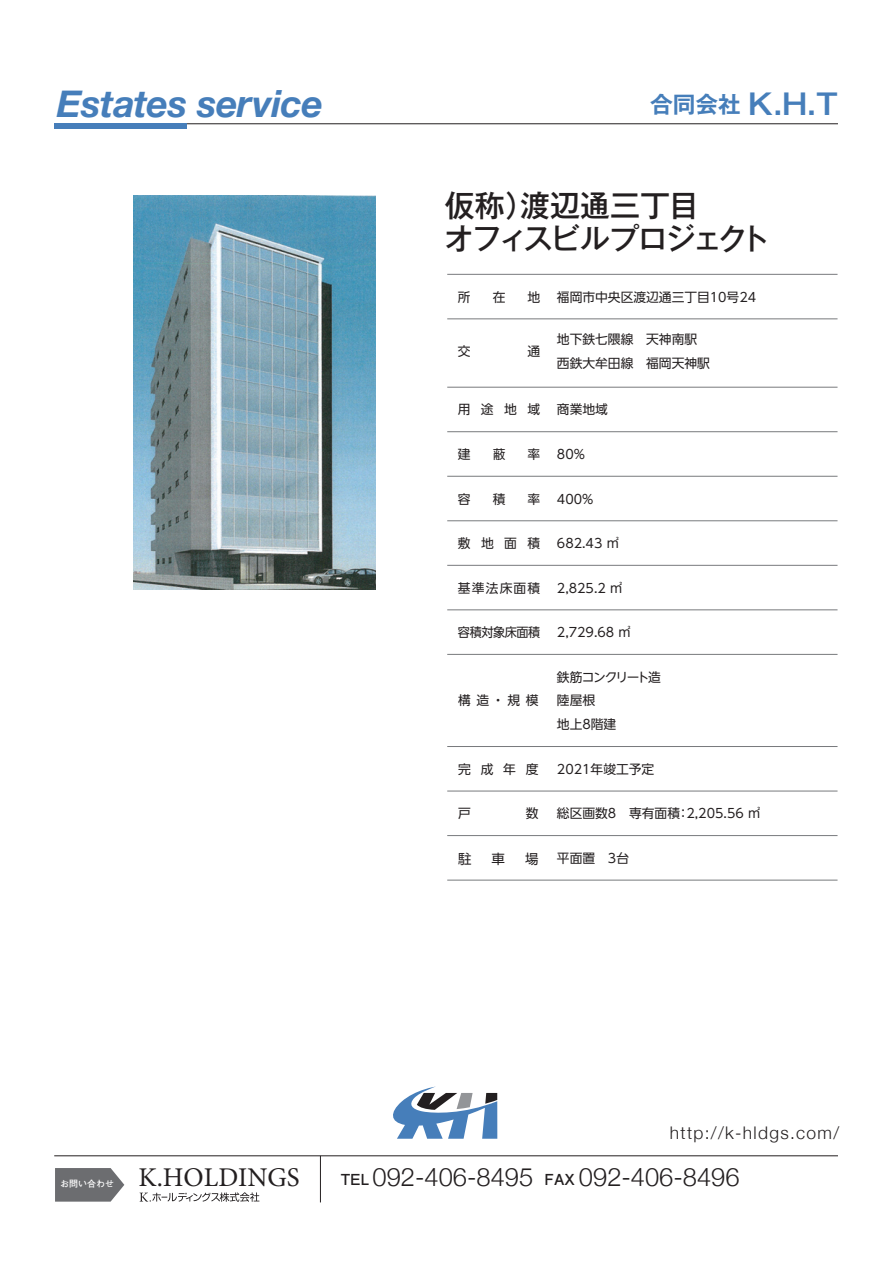
<style>
.page{position:relative;width:893px;height:1263px;background:#fff}
.page>*{position:absolute;margin:0;border:0;box-sizing:border-box;transform-origin:0 0}
.t1{font:italic 700 37.5px "Helvetica Neue";letter-spacing:-.01em;color:#467eba}
.t2{font:500 30px/33px "Gothic MB101 Pro";letter-spacing:-.05em;color:#231f20}
.t3{font:700 28.65px "Gothic MB101 Pro De";color:#467eba}
.t4{font:27px "Minion Pro";color:#231f20}
.t5{font:300 25.5px "Helvetica Neue";color:#231f20}
.t6{font:300 17.4px "Helvetica Neue";letter-spacing:.075em;color:#231f20}
.t7{font:13.5px "UD Shin Go NT Pro";color:#231f20}
.t8{font:12.75px/23.9px "UD Shin Go NT Pro";color:#231f20}
.t9{font:12.75px/23.9px "UD Shin Go NT Pro";letter-spacing:-.025em;color:#231f20}
.t10{font:12.75px "UD Shin Go NT Pro";letter-spacing:-.035em;color:#231f20;scale:.95 1}
.t11{font:700 9px "Futo Go B101 Pro";color:#fff}
.s1{font-size:22.8px}
.s2{font-family:"Futo Go B101 Pro";font-weight:700;font-size:15.15px}
</style>
<div class="page">
<hr style="left:447px;top:318px;width:390px;height:1px;background:#787a7d">
<hr style="left:447px;top:387px;width:390px;height:1px;background:#787a7d">
<hr style="left:447px;top:274px;width:390px;height:1px;background:#787a7d">
<hr style="left:447px;top:431px;width:390px;height:1px;background:#787a7d">
<hr style="left:447px;top:476px;width:390px;height:1px;background:#787a7d">
<hr style="left:447px;top:520px;width:390px;height:1px;background:#787a7d">
<hr style="left:447px;top:565px;width:390px;height:1px;background:#787a7d">
<hr style="left:447px;top:654px;width:390px;height:1px;background:#787a7d">
<hr style="left:447px;top:746px;width:390px;height:1px;background:#787a7d">
<hr style="left:447px;top:791px;width:390px;height:1px;background:#787a7d">
<hr style="left:447px;top:835px;width:390px;height:1px;background:#787a7d">
<hr style="left:447px;top:880px;width:390px;height:1px;background:#787a7d">
<svg style="left:393px;top:1086px;width:104px;height:53px"></svg>
<hr style="left:54px;top:124px;width:784px;height:1px;background:#231f20">
<div style="left:54px;top:124px;width:133px;height:5px;background:#467eba"></div>
<svg style="left:55px;top:1168px;width:69px;height:33px;background:#797a7d"></svg>
<svg style="left:140px;top:1192px;width:119px;height:10px"></svg>
<hr style="left:54px;top:1155px;width:784px;height:1px;background:#231f20">
<hr style="left:320px;top:1156px;width:1px;height:46px;background:#231f20">
<img style="left:133px;top:196px;width:243px;height:393px">
<hr style="left:447px;top:609px;width:390px;height:1px;background:#787a7d">
<h1 class="t1" style="left:57px;top:74px;width:268px">Estates service</h1>
<h3 class="t3" style="left:650px;top:81px;width:193px"><span class="s1">合同会社</span> Ｋ.Ｈ.Ｔ</h3>
<h2 class="t2" style="left:444px;top:186px;width:327px">仮称）渡辺通三丁目<br>オフィスビルプロジェクト</h2>
<p class="t8" style="left:458px;top:284px;width:14px">所</p>
<p class="t8" style="left:493px;top:284px;width:14px">在</p>
<p class="t8" style="left:527px;top:284px;width:14px">地</p>
<p class="t8" style="left:458px;top:339px;width:14px">交</p>
<p class="t8" style="left:527px;top:339px;width:14px">通</p>
<p class="t8" style="left:458px;top:397px;width:84px">用途地域</p>
<p class="t8" style="left:458px;top:442px;width:14px">建</p>
<p class="t8" style="left:493px;top:442px;width:14px">蔽</p>
<p class="t8" style="left:528px;top:442px;width:14px">率</p>
<p class="t8" style="left:458px;top:486px;width:14px">容</p>
<p class="t8" style="left:493px;top:486px;width:14px">積</p>
<p class="t8" style="left:528px;top:486px;width:14px">率</p>
<p class="t8" style="left:458px;top:531px;width:84px">敷地面積</p>
<p class="t8" style="left:458px;top:575px;width:84px">基準法床面積</p>
<p class="t8" style="left:557px;top:284px;width:201px">福岡市中央区渡辺通三丁目10号24</p>
<p class="t8" style="left:557px;top:327px;width:154px">地下鉄七隈線　天神南駅西鉄大牟田線　福岡天神駅</p>
<p class="t8" style="left:557px;top:397px;width:52px">商業地域</p>
<p class="t8" style="left:557px;top:442px;width:30px">80%</p>
<p class="t8" style="left:557px;top:486px;width:38px">400%</p>
<p class="t8" style="left:557px;top:531px;width:64px">682.43 ㎡</p>
<p class="t8" style="left:557px;top:575px;width:67px">2,825.2 ㎡</p>
<p class="t10" style="left:458px;top:622px;width:88px">容積対象床面積</p>
<p class="t8" style="left:557px;top:620px;width:76px">2,729.68 ㎡</p>
<p class="t8" style="left:458px;top:688px;width:82px">構造・規模</p>
<p class="t8" style="left:458px;top:757px;width:82px">完成年度</p>
<p class="t8" style="left:458px;top:801px;width:14px">戸</p>
<p class="t8" style="left:526px;top:801px;width:14px">数</p>
<p class="t7" style="left:458px;top:847px;width:15px">駐</p>
<p class="t7" style="left:492px;top:847px;width:15px">車</p>
<p class="t7" style="left:525px;top:847px;width:15px">場</p>
<p class="t9" style="left:557px;top:664px;width:106px">鉄筋コンクリート造陸屋根<br>地上8階建</p>
<p class="t8" style="left:557px;top:757px;width:99px">2021年竣工予定</p>
<p class="t8" style="left:557px;top:801px;width:205px">総区画数8　専有面積：2,205.56 ㎡</p>
<p class="t8" style="left:557px;top:846px;width:74px">平面置　3台</p>
<h3 class="t6" style="left:670px;top:1118px;width:171px">http://k-hldgs.com/</h3>
<p class="t11" style="left:60px;top:1177px;width:55px">お問い合わせ</p>
<h3 class="t4" style="left:138px;top:1159px;width:163px">K.HOLDINGS</h3>
<h3 class="t5" style="left:341px;top:1156px;width:400px"><span class="s2">TEL</span> 092-406-8495 <span class="s2">FAX</span> 092-406-8496</h3>
</div>
